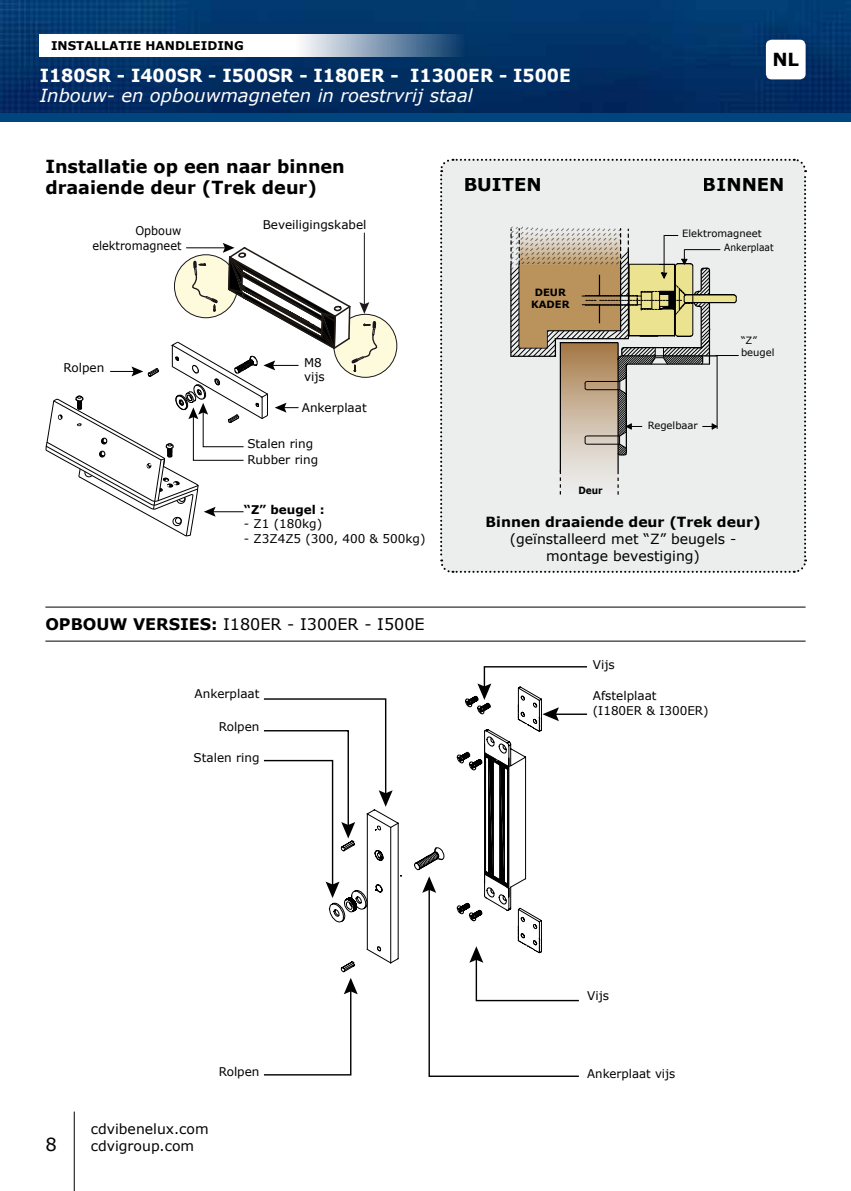
<style>
.page{position:relative;width:851px;height:1191px;background:#fff}
.page>*{position:absolute;margin:0;border:0;box-sizing:border-box;transform-origin:0 0}
.t1{font:700 18px/21.6px "Verdana";color:#000}
.t2{font:700 18px "Verdana";color:#fff;scale:.95 1}
.t3{font:italic 18px "Verdana";color:#fff}
.t4{font:18px "Verdana";color:#000}
.t5{font:16px "Verdana";color:#000}
.t6{font:700 16px "Verdana";color:#000}
.t7{font:14px/16.8px "Verdana";color:#000}
.t8{font:700 14px "Verdana";color:#000}
.t9{font:12px/14.4px "Verdana";color:#000}
.t10{font:700 12px "Verdana";color:#000}
.t11{font:12px/14.4px "Verdana";color:#000;text-align:right;scale:.94 1}
.t12{font:10px/13.4px "Verdana";color:#000}
.t13{font:700 10px/12px "Verdana";color:#000;text-align:center}
.t14{font:700 10px "Verdana";color:#000;scale:.9 1}
.s1{font-weight:700}
</style>
<div class="page">
<svg style="left:263px;top:666px;width:324px;height:411px"></svg>
<hr style="left:45px;top:607px;width:760px;height:1px;background:#000">
<hr style="left:45px;top:641px;width:760px;height:1px;background:#000">
<hr style="left:74px;top:1111px;width:1px;height:80px;background:#000">
<svg style="left:440px;top:158px;width:367px;height:415px;background:#dddad4"></svg>
<div style="left:334px;top:314px;width:63px;height:63px;background:#fefbdd;border-radius:50%"></div>
<svg style="left:45px;top:232px;width:337px;height:305px"></svg>
<img style="left:0;top:0;width:850px;height:113px">
<svg style="left:40px;top:34px;width:425px;height:23px"></svg>
<div style="left:765px;top:40px;width:40px;height:39px;background:#fff;border-radius:6px"></div>
<div style="left:0;top:113px;width:850px;height:9px;background:#00457d"></div>
<p class="t10" style="left:51px;top:37px;width:194px">INSTALLATIE HANDLEIDING</p>
<h1 class="t2" style="left:40px;top:63px;width:560px">I180SR - I400SR - I500SR - I180ER - I1300ER - I500E</h1>
<h1 class="t3" style="left:40px;top:83px;width:434px">Inbouw- en opbouwmagneten in roestrvrij staal</h1>
<h1 class="t1" style="left:772px;top:49px;width:28px">NL</h1>
<h1 class="t1" style="left:45px;top:155px;width:301px">Installatie op een naar binnen draaiende deur (Trek deur)</h1>
<p class="t11" style="left:92px;top:223px;width:96px">Opbouw elektromagneet</p>
<p class="t9" style="left:263px;top:217px;width:105px">Beveiligingskabel</p>
<p class="t9" style="left:63px;top:360px;width:42px">Rolpen</p>
<p class="t9" style="left:304px;top:355px;width:22px">M8 vijs</p>
<p class="t9" style="left:302px;top:400px;width:66px">Ankerplaat</p>
<p class="t9" style="left:247px;top:436px;width:67px">Stalen ring</p>
<p class="t9" style="left:247px;top:452px;width:72px">Rubber ring</p>
<p class="t10" style="left:244px;top:501px;width:82px">“Z” beugel :</p>
<p class="t9" style="left:244px;top:516px;width:80px">- Z1 (180kg)</p>
<p class="t9" style="left:244px;top:531px;width:183px">- Z3Z4Z5 (300, 400 &amp; 500kg)</p>
<h2 class="t6" style="left:45px;top:613px;width:14px">opbou</h2>
<h2 class="t6" style="left:109px;top:613px;width:36px">w versies</h2>
<h2 class="t5" style="left:211px;top:613px;width:215px"><span class="s1">:</span> I180ER - I300ER - I500E</h2>
<p class="t9" style="left:194px;top:686px;width:66px">Ankerplaat</p>
<p class="t9" style="left:219px;top:719px;width:42px">Rolpen</p>
<p class="t9" style="left:193px;top:750px;width:67px">Stalen ring</p>
<h1 class="t1" style="left:463px;top:173px;width:79px">buiten</h1>
<h1 class="t1" style="left:702px;top:173px;width:83px">binnen</h1>
<p class="t13" style="left:531px;top:286px;width:13px">deur kader</p>
<p class="t14" style="left:578px;top:483px;width:29px">Deur</p>
<p class="t12" style="left:724px;top:227px;width:51px;text-indent:-42px">Elektromagneet<br>Ankerplaat</p>
<p class="t12" style="left:647px;top:418px;width:52px">Regelbaar</p>
<p class="t12" style="left:741px;top:334px;width:35px;line-height:12px">“Z” beugel</p>
<p class="t8" style="left:485px;top:512px;width:276px">Binnen draaiende deur (Trek deur)</p>
<p class="t7" style="left:509px;top:530px;width:228px;text-align:center">(geïnstalleerd met “Z” beugels - montage bevestiging)</p>
<p class="t9" style="left:592px;top:657px;width:23px">Vijs</p>
<p class="t9" style="left:592px;top:688px;width:117px">Afstelplaat (I180ER &amp; I300ER)</p>
<h1 class="t4" style="left:45px;top:1132px;width:13px">8</h1>
<p class="t9" style="left:219px;top:1064px;width:42px">Rolpen</p>
<p class="t7" style="left:91px;top:1120px;width:119px">cdvibenelux.com cdvigroup.com</p>
<p class="t9" style="left:587px;top:988px;width:23px">Vijs</p>
<p class="t9" style="left:587px;top:1065px;width:90px">Ankerplaat vijs</p>
</div>
